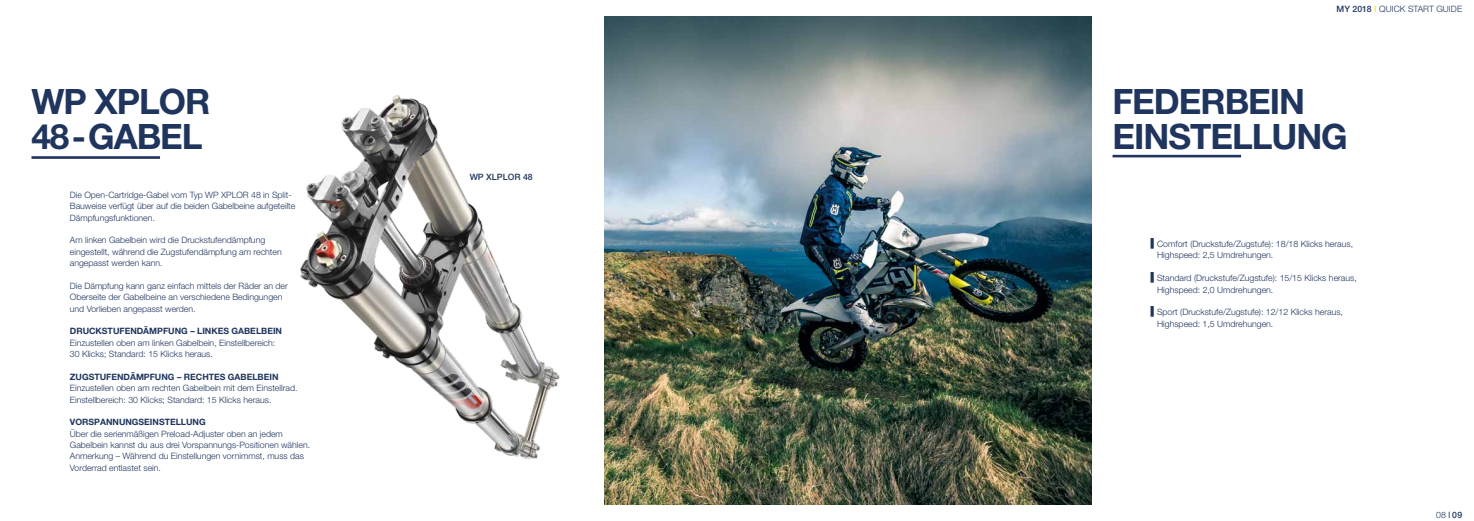
<style>
.page{position:relative;width:1474px;height:521px;background:#fff}
.page>*{position:absolute;margin:0;border:0;box-sizing:border-box;transform-origin:0 0}
.t1{font:700 35px/35px "Helvetica Neue LT Pro";letter-spacing:-.03em;color:#1f355e}
.t2{font:300 8.75px/11.4px "Helvetica Neue LT Pro";color:#1f355e}
.t3{font:700 8.75px "Helvetica Neue LT Pro";color:#1f355e}
.t4{font:500 8.75px "Helvetica Neue LT Pro";color:#1f355e}
.s1{font-weight:500}
.s2{font-weight:500;color:#ffed00}
.s3{font-family:"Arial";font-weight:400}
.s4{font-weight:400;font-stretch:condensed}
</style>
<div class="page">
<img style="left:604px;top:16px;width:487px;height:489px">
<img style="left:300px;top:95px;width:260px;height:364px">
<hr style="left:32px;top:156px;width:128px;height:3px;background:#1f355e">
<hr style="left:1112px;top:155px;width:129px;height:2px;background:#1f355e">
<p class="t2" style="left:1336px;top:3px;width:127px"><span class="s1">MY 2018</span> <span class="s2">I</span> QUICK START GUIDE</p>
<h1 class="t1" style="left:32px;top:83px;width:180px">WP XPLOR<br>48-GABEL</h1>
<h1 class="t1" style="left:1112px;top:83px;width:237px">FEDERBEIN<br>EINSTELLUNG</h1>
<p class="t4" style="left:469px;top:172px;width:65px">WP XLPLOR 48</p>
<p class="t2" style="left:70px;top:189px;width:227px">Die Open-Cartridge-Gabel vom Typ WP XPLOR 48 in Split-<br>Bauweise verfügt über auf die beiden Gabelbeine aufgeteilte<br>Dämpfungsfunktionen.</p>
<p class="t2" style="left:70px;top:234px;width:213px">Am linken Gabelbein wird die Druckstufendämpfung eingestellt, während die Zugstufendämpfung am rechten angepasst werden kann.</p>
<p class="t2" style="left:70px;top:280px;width:219px">Die Dämpfung kann ganz einfach mittels der Räder an der<br>Oberseite der Gabelbeine an verschiedene Bedingungen und Vorlieben angepasst werden.</p>
<p class="t3" style="left:70px;top:326px;width:214px">DRUCKSTUFENDÄMPFUNG – LINKES GABELBEIN</p>
<p class="t2" style="left:70px;top:337px;width:207px">Einzustellen oben am linken Gabelbein, Einstellbereich:<br>30 Klicks; Standard: 15 Klicks heraus.</p>
<p class="t3" style="left:70px;top:371px;width:210px">ZUGSTUFENDÄMPFUNG – RECHTES GABELBEIN</p>
<p class="t2" style="left:70px;top:382px;width:229px">Einzustellen oben am rechten Gabelbein mit dem Einstellrad.<br>Einstellbereich: 30 Klicks; Standard: 15 Klicks heraus.</p>
<p class="t3" style="left:70px;top:417px;width:137px">VORSPANNUNGSEINSTELLUNG</p>
<p class="t2" style="left:70px;top:428px;width:242px">Über die serienmäßigen Preload-Adjuster oben an jedem Gabelbein kannst du aus drei Vorspannungs-Positionen wählen.<br>Anmerkung – Während du Einstellungen vornimmst, muss das Vorderrad entlastet sein.</p>
<p class="t2" style="left:1157px;top:238px;width:197px;text-indent:-6px"><span class="s3">▌</span>Comfort (Druckstufe/Zugstufe): 18/18 Klicks heraus,<br>Highspeed: 2,5 Umdrehungen.</p>
<p class="t2" style="left:1157px;top:272px;width:201px;text-indent:-6px"><span class="s3">▌</span>Standard (Druckstufe/Zugstufe): 15/15 Klicks heraus,<br>Highspeed: 2,0 Umdrehungen.</p>
<p class="t2" style="left:1157px;top:306px;width:187px;text-indent:-6px"><span class="s3">▌</span>Sport (Druckstufe/Zugstufe): 12/12 Klicks heraus,<br>Highspeed: 1,5 Umdrehungen.</p>
<p class="t2" style="left:1436px;top:509px;width:28px">08 <span class="s4">I</span> <span class="s1">09</span></p>
</div>
